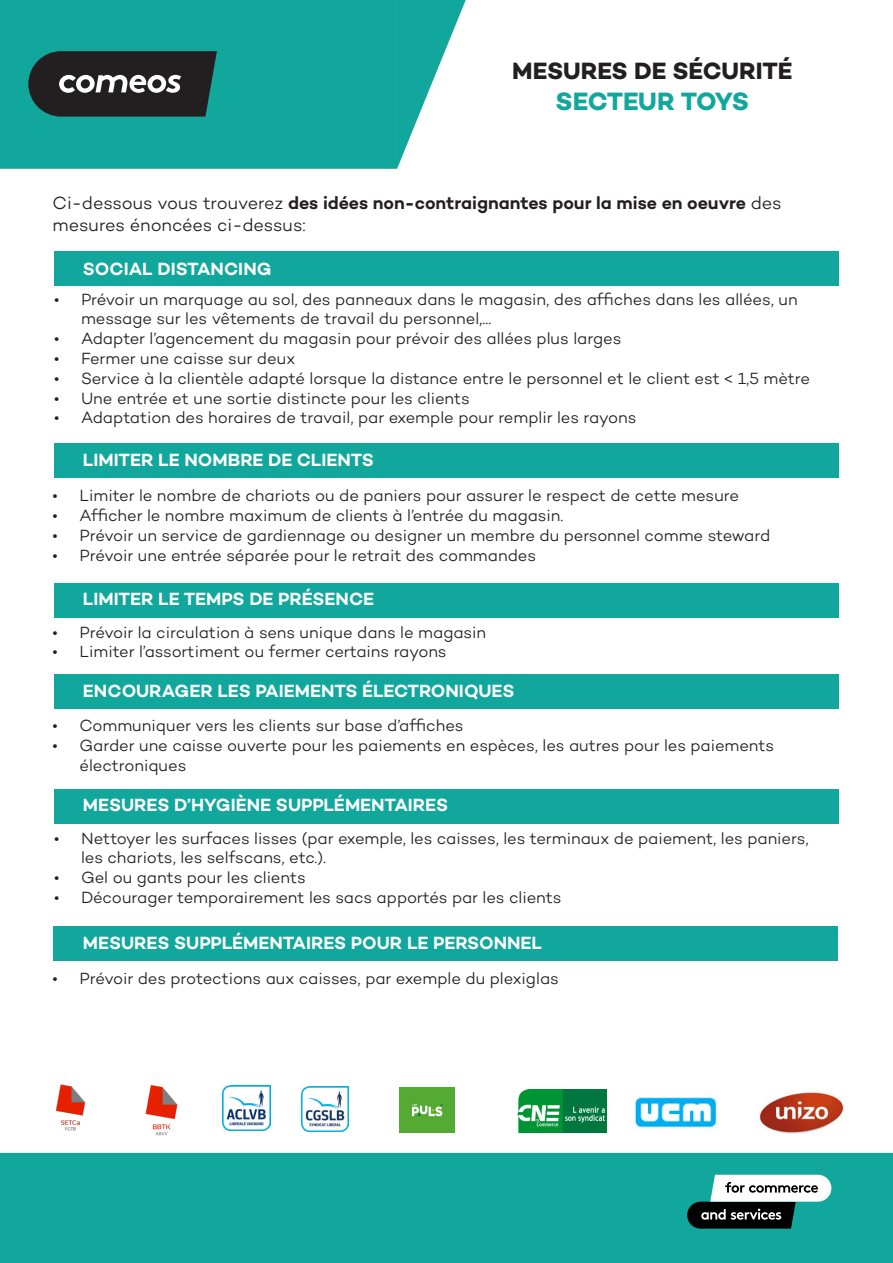
<style>
.page{position:relative;width:893px;height:1263px;background:#fff}
.page>*{position:absolute;margin:0;border:0;box-sizing:border-box;transform-origin:0 0}
.t1{font:700 25.5px "Campton";letter-spacing:-.02em;color:#12a79d}
.t2{font:700 24px "Campton";letter-spacing:-.005em;color:#231f20}
.t3{font:600 18px "Campton";color:#fff}
.t4{font:300 18px/21.6px "Campton";letter-spacing:-.01em;color:#231f20}
.t5{font:300 16.5px/19.8px "Campton";letter-spacing:-.005em;color:#231f20}
.s1{font-weight:600}
</style>
<div class="page">
<div style="left:1px;top:1px;width:395px;height:167px;background:#12a79d"></div>
<div style="left:0;top:0;width:397px;height:169px;border:2px solid #12a79d"></div>
<svg style="left:396px;top:0;width:70px;height:167px"></svg>
<svg style="left:28px;top:51px;width:189px;height:66px;background:#363e3e"></svg>
<div style="left:54px;top:251px;width:785px;height:34px;background:#12a79d"></div>
<div style="left:54px;top:444px;width:785px;height:34px;background:#12a79d"></div>
<div style="left:54px;top:583px;width:785px;height:34px;background:#12a79d"></div>
<div style="left:54px;top:675px;width:785px;height:34px;background:#12a79d"></div>
<div style="left:54px;top:789px;width:785px;height:34px;background:#12a79d"></div>
<div style="left:53px;top:926px;width:784px;height:34px;background:#12a79d"></div>
<img style="left:399px;top:1088px;width:56px;height:44px">
<img style="left:518px;top:1089px;width:89px;height:43px">
<img style="left:222px;top:1085px;width:48px;height:45px">
<img style="left:301px;top:1087px;width:48px;height:44px">
<img style="left:145px;top:1085px;width:33px;height:51px">
<img style="left:56px;top:1084px;width:30px;height:47px">
<img style="left:635px;top:1097px;width:81px;height:33px">
<img style="left:747px;top:1092px;width:112px;height:61px">
<div style="left:0;top:1153px;width:893px;height:110px;background:#12a79d"></div>
<svg style="left:687px;top:1175px;width:144px;height:53px"></svg>
<p class="t2" style="left:512px;top:56px;width:282px">MESURES DE SÉCURITÉ</p>
<p class="t1" style="left:556px;top:85px;width:195px">SECTEUR TOYS</p>
<p class="t4" style="left:53px;top:192px;width:731px">Ci-dessous vous trouverez <span class="s1">des idées non-contraignantes pour la mise en oeuvre</span> des mesures énoncées ci-dessus:</p>
<p class="t3" style="left:83px;top:258px;width:190px">SOCIAL DISTANCING</p>
<p class="t5" style="left:81px;top:289px;width:718px;text-indent:-27px">• Prévoir un marquage au sol, des panneaux dans le magasin, des affiches dans les allées, un message sur les vêtements de travail du personnel,...</p>
<p class="t5" style="left:54px;top:328px;width:569px">• Adapter l’agencement du magasin pour prévoir des allées plus larges</p>
<p class="t5" style="left:54px;top:348px;width:243px">• Fermer une caisse sur deux</p>
<p class="t5" style="left:54px;top:368px;width:758px">• Service à la clientèle adapté lorsque la distance entre le personnel et le client est &lt; 1,5 mètre</p>
<p class="t5" style="left:54px;top:388px;width:417px">• Une entrée et une sortie distincte pour les clients</p>
<p class="t5" style="left:54px;top:408px;width:584px">• Adaptation des horaires de travail, par exemple pour remplir les rayons</p>
<p class="t3" style="left:83px;top:448px;width:292px">LIMITER LE NOMBRE DE CLIENTS</p>
<p class="t5" style="left:53px;top:486px;width:688px">• Limiter le nombre de chariots ou de paniers pour assurer le respect de cette mesure</p>
<p class="t5" style="left:53px;top:505px;width:512px">• Afficher le nombre maximum de clients à l’entrée du magasin.</p>
<p class="t5" style="left:53px;top:525px;width:719px">• Prévoir un service de gardiennage ou designer un membre du personnel comme steward</p>
<p class="t5" style="left:53px;top:545px;width:485px">• Prévoir une entrée séparée pour le retrait des commandes</p>
<p class="t3" style="left:83px;top:587px;width:293px">LIMITER LE TEMPS DE PRÉSENCE</p>
<p class="t5" style="left:53px;top:622px;width:435px">• Prévoir la circulation à sens unique dans le magasin</p>
<p class="t5" style="left:53px;top:641px;width:396px">• Limiter l’assortiment ou fermer certains rayons</p>
<p class="t3" style="left:83px;top:679px;width:433px">ENCOURAGER LES PAIEMENTS ÉLECTRONIQUES</p>
<p class="t5" style="left:53px;top:715px;width:412px">• Communiquer vers les clients sur base d’affiches</p>
<p class="t5" style="left:80px;top:735px;width:696px;text-indent:-27px">• Garder une caisse ouverte pour les paiements en espèces, les autres pour les paiements électroniques</p>
<p class="t3" style="left:83px;top:794px;width:367px">MESURES D’HYGIÈNE SUPPLÉMENTAIRES</p>
<p class="t5" style="left:81px;top:828px;width:729px;text-indent:-27px">• Nettoyer les surfaces lisses (par exemple, les caisses, les terminaux de paiement, les paniers, les chariots, les selfscans, etc.).</p>
<p class="t5" style="left:54px;top:867px;width:253px">• Gel ou gants pour les clients</p>
<p class="t5" style="left:54px;top:887px;width:509px">• Décourager temporairement les sacs apportés par les clients</p>
<p class="t3" style="left:83px;top:931px;width:461px">MESURES SUPPLÉMENTAIRES POUR LE PERSONNEL</p>
<p class="t5" style="left:53px;top:968px;width:508px">• Prévoir des protections aux caisses, par exemple du plexiglas</p>
</div>
